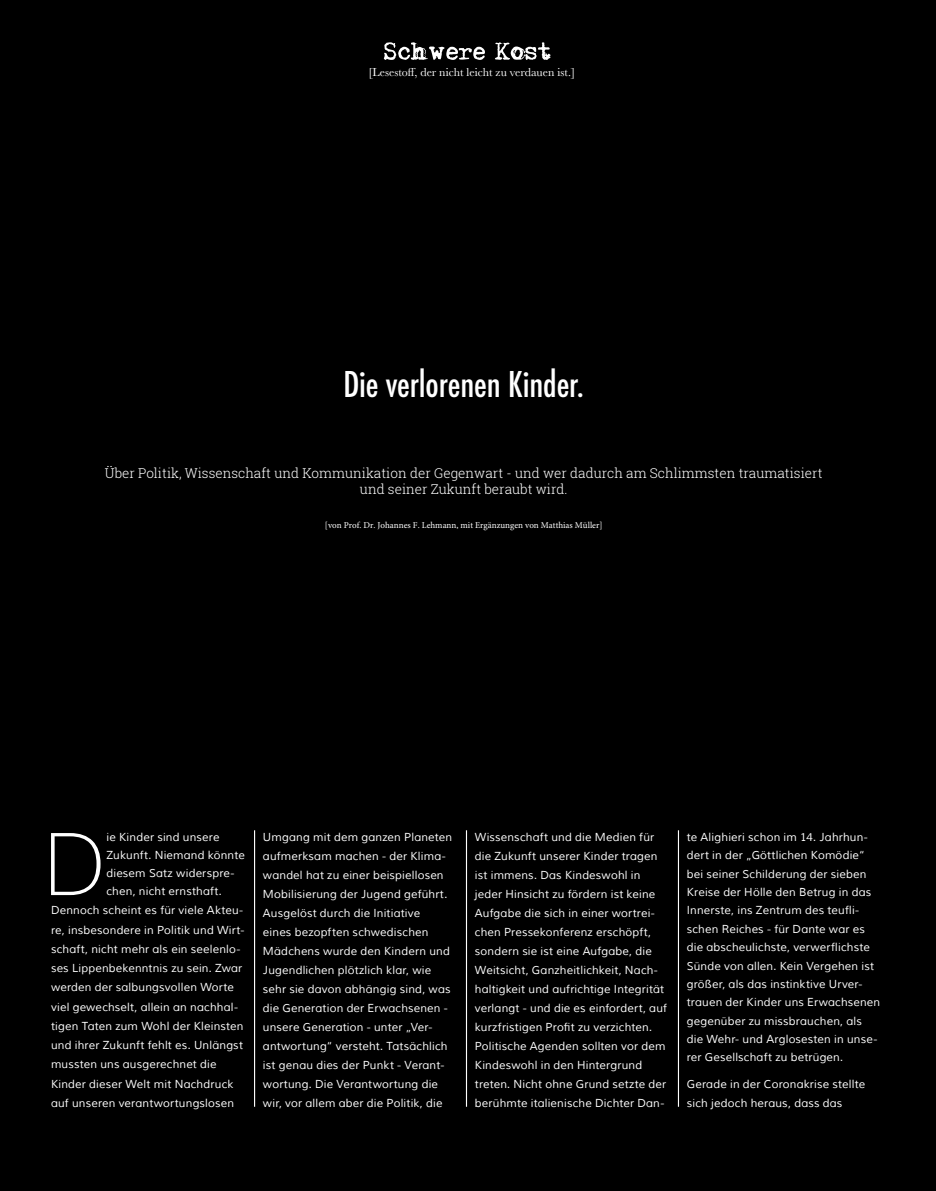
<style>
.page{position:relative;width:936px;height:1191px;background:#fff}
.page>*{position:absolute;margin:0;border:0;box-sizing:border-box;transform-origin:0 0}
.t1{font:200 87.15px "Muli";color:#fff}
.t2{font:500 condensed 34.5px "Futura";letter-spacing:-.005em;color:#fff}
.t3{font:300 13.5px/16.2px "Roboto Slab";color:#fff;text-align:center}
.t4{font:12px "Baskerville";color:#fff}
.t5{font:11.25px/18.9px "Muli";letter-spacing:.015em;color:#fff}
.t6{font:9px "Minion Pro";color:#fff}
</style>
<div class="page">
<div style="left:0;top:0;width:935px;height:1191px;background:#000"></div>
<svg style="left:384px;top:42px;width:166px;height:18px"></svg>
<hr style="left:677px;top:830px;width:2px;height:276px;background:#fff">
<hr style="left:466px;top:830px;width:1px;height:276px;background:#fff">
<hr style="left:254px;top:830px;width:1px;height:276px;background:#fff">
<p class="t4" style="left:368px;top:64px;width:208px">[Lesestoff, der nicht leicht zu verdauen ist.]</p>
<h2 class="t2" style="left:343px;top:362px;width:242px">Die verlorenen Kinder.</h2>
<p class="t3" style="left:105px;top:465px;width:719px">Über Politik, Wissenschaft und Kommunikation der Gegenwart - und wer dadurch am Schlimmsten traumatisiert und seiner Zukunft beraubt wird.</p>
<p class="t6" style="left:325px;top:519px;width:279px">[von Prof. Dr. Johannes F. Lehmann, mit Ergänzungen von Matthias Müller]</p>
<h1 class="t1" style="left:43px;top:800px;width:65px">D</h1>
<p class="t5" style="left:106px;top:828px;width:140px;line-height:18px">ie Kinder sind unsere<br>Zukunft. Niemand könnte diesem Satz widerspre&shy;chen, nicht ernsthaft.</p>
<p class="t5" style="left:51px;top:901px;width:195px">Dennoch scheint es für viele Akteu&shy;re, insbesondere in Politik und Wirt&shy;schaft, nicht mehr als ein seelenlo&shy;ses Lippenbekenntnis zu sein. Zwar werden der salbungsvollen Worte viel gewechselt, allein an nachhal&shy;tigen Taten zum Wohl der Kleinsten und ihrer Zukunft fehlt es. Unlängst mussten uns ausgerechnet die Kinder dieser Welt mit Nachdruck auf unseren verantwortungslosen</p>
<p class="t5" style="left:263px;top:828px;width:191px">Umgang mit dem ganzen Planeten aufmerksam machen - der Klima&shy;wandel hat zu einer beispiellosen<br>Mobilisierung der Jugend geführt.<br>Ausgelöst durch die Initiative<br>eines bezopften schwedischen<br>Mädchens wurde den Kindern und<br>Jugendlichen plötzlich klar, wie sehr sie davon abhängig sind, was die Generation der Erwachsenen - unsere Generation - unter „Ver&shy;antwortung“ versteht. Tatsächlich ist genau dies der Punkt - Verant&shy;wortung. Die Verantwortung die wir, vor allem aber die Politik, die</p>
<p class="t5" style="left:475px;top:828px;width:194px">Wissenschaft und die Medien für die Zukunft unserer Kinder tragen ist immens. Das Kindeswohl in jeder Hinsicht zu fördern ist keine Aufgabe die sich in einer wortrei&shy;chen Pressekonferenz erschöpft, sondern sie ist eine Aufgabe, die Weitsicht, Ganzheitlichkeit, Nach&shy;haltigkeit und aufrichtige Integrität verlangt - und die es einfordert, auf kurzfristigen Profit zu verzichten.<br>Politische Agenden sollten vor dem Kindeswohl in den Hintergrund treten. Nicht ohne Grund setzte der berühmte italienische Dichter Dan-</p>
<p class="t5" style="left:686px;top:828px;width:195px;line-height:18.3px">te Alighieri schon im 14. Jahrhun&shy;dert in der „Göttlichen Komödie“ bei seiner Schilderung der sieben Kreise der Hölle den Betrug in das Innerste, ins Zentrum des teufli&shy;schen Reiches - für Dante war es die abscheulichste, verwerflichste Sünde von allen. Kein Vergehen ist größer, als das instinktive Urver&shy;trauen der Kinder uns Erwachsenen gegenüber zu missbrauchen, als die Wehr- und Arglosesten in unse&shy;rer Gesellschaft zu betrügen.</p>
<p class="t5" style="left:686px;top:1075px;width:180px;line-height:18.3px">Gerade in der Coronakrise stellte sich jedoch heraus, dass das</p>
</div>
